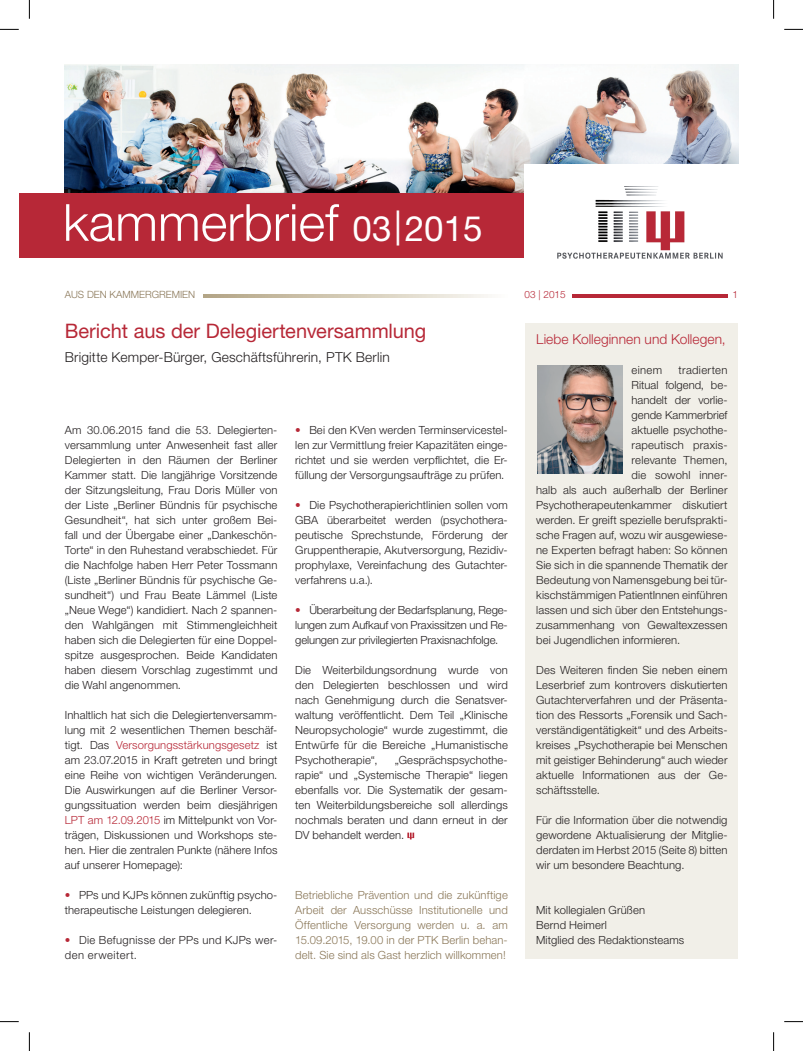
<style>
.page{position:relative;width:803px;height:1051px;background:#fff}
.page>*{position:absolute;margin:0;border:0;box-sizing:border-box;transform-origin:0 0}
.t1{font:300 51.25px "Helvetica Neue LT Std";color:#fff}
.t2{font:20px "Helvetica Neue LT Std";letter-spacing:-.005em;color:#b72837}
.t3{font:300 13.75px "Helvetica Neue LT Std";letter-spacing:.015em;color:#231f20}
.t4{font:300 13.75px "Helvetica Neue LT Std";letter-spacing:.005em;color:#b72837}
.t5{font:300 11.25px/15px "Helvetica Neue LT Std";letter-spacing:.01em;color:#231f20;text-align:justify}
.t6{font:300 11.25px/15px "Helvetica Neue LT Std";letter-spacing:.01em;color:#8a7758;text-align:justify}
.t7{font:300 11.25px/15px "Helvetica Neue LT Std";letter-spacing:.03em;color:#231f20}
.t8{font:300 10px "Helvetica Neue LT Std";color:#8a7758}
.t9{font:300 10px "Helvetica Neue LT Std";color:#b72837}
.s1{font-weight:400;font-size:35px}
.s2{color:#b72837}
</style>
<div class="page">
<hr style="left:572px;top:294px;width:155px;height:4px;background:#b72837">
<svg style="left:203px;top:294px;width:285px;height:4px"></svg>
<img style="left:65px;top:65px;width:673px;height:128px">
<div style="left:19px;top:193px;width:733px;height:65px;background:#b72837"></div>
<div style="left:524px;top:164px;width:260px;height:108px;background:#fff"></div>
<svg style="left:407px;top:833px;width:7px;height:6px"></svg>
<div style="left:525px;top:323px;width:213px;height:636px;background:#f1efe8"></div>
<img style="left:538px;top:365px;width:85px;height:108px">
<svg style="left:0;top:29px;width:19px;height:1px"></svg>
<svg style="left:784px;top:29px;width:19px;height:1px"></svg>
<svg style="left:0;top:1021px;width:19px;height:1px"></svg>
<svg style="left:784px;top:1021px;width:19px;height:1px"></svg>
<svg style="left:29px;top:0;width:1px;height:19px"></svg>
<svg style="left:29px;top:1032px;width:1px;height:19px"></svg>
<svg style="left:773px;top:0;width:1px;height:19px"></svg>
<svg style="left:773px;top:1032px;width:1px;height:19px"></svg>
<h1 class="t1" style="left:63px;top:191px;width:421px">kammerbrief <span class="s1">03 | 2015</span></h1>
<p class="t8" style="left:65px;top:288px;width:132px">AUS DEN KAMMERGREMIEN</p>
<p class="t9" style="left:524px;top:288px;width:43px">03 | 2015</p>
<p class="t9" style="left:732px;top:288px;width:7px">1</p>
<h2 class="t2" style="left:65px;top:319px;width:363px">Bericht aus der Delegiertenversammlung</h2>
<p class="t3" style="left:65px;top:348px;width:327px">Brigitte Kemper-Bürger, Geschäftsführerin, PTK Berlin</p>
<p class="t5" style="left:65px;top:423px;width:214px">Am 30.06.2015 fand die 53. Delegierten&shy;versammlung unter Anwesenheit fast aller Delegierten in den Räumen der Berliner Kammer statt. Die langjährige Vorsitzende der Sitzungsleitung, Frau Doris Müller von der Liste „Berliner Bündnis für psychische Gesundheit“, hat sich unter großem Bei&shy;fall und der Übergabe einer „Dankeschön-Torte“ in den Ruhestand verabschiedet. Für die Nachfolge haben Herr Peter Tossmann (Liste „Berliner Bündnis für psychische Ge&shy;sundheit“) und Frau Beate Lämmel (Liste „Neue Wege“) kandidiert. Nach 2 spannen&shy;den Wahlgängen mit Stimmengleichheit haben sich die Delegierten für eine Doppel&shy;spitze ausgesprochen. Beide Kandidaten haben diesem Vorschlag zugestimmt und die Wahl angenommen.</p>
<p class="t5" style="left:65px;top:708px;width:214px">Inhaltlich hat sich die Delegiertenversamm&shy;lung mit 2 wesentlichen Themen beschäf&shy;tigt. Das <span class="s2">Versorgungsstärkungsgesetz</span> ist am 23.07.2015 in Kraft getreten und bringt eine Reihe von wichtigen Veränderungen.<br>Die Auswirkungen auf die Berliner Versor&shy;gungssituation werden beim diesjährigen <span class="s2">LPT am 12.09.2015</span> im Mittelpunkt von Vor&shy;trägen, Diskussionen und Workshops ste&shy;hen. Hier die zentralen Punkte (nähere Infos auf unserer Homepage):</p>
<p class="t5" style="left:65px;top:888px;width:214px"><span class="s2">•</span> PPs und KJPs können zukünftig psycho&shy;therapeutische Leistungen delegieren.</p>
<p class="t7" style="left:65px;top:933px;width:214px"><span class="s2">•</span> Die Befugnisse der PPs und KJPs wer&shy;den erweitert.</p>
<p class="t5" style="left:295px;top:423px;width:214px"><span class="s2">•</span> Bei den KVen werden Terminservicestel&shy;len zur Vermittlung freier Kapazitäten einge&shy;richtet und sie werden verpflichtet, die Er&shy;füllung der Versorgungsaufträge zu prüfen.</p>
<p class="t5" style="left:295px;top:498px;width:214px"><span class="s2">•</span> Die Psychotherapierichtlinien sollen vom GBA überarbeitet werden (psychothera&shy;peutische Sprechstunde, Förderung der Gruppentherapie, Akutversorgung, Rezidiv&shy;prophylaxe, Vereinfachung des Gutachter&shy;verfahrens u.a.).</p>
<p class="t5" style="left:295px;top:603px;width:214px"><span class="s2">•</span> Überarbeitung der Bedarfsplanung, Rege&shy;lungen zum Aufkauf von Praxissitzen und Re&shy;gelungen zur privilegierten Praxisnachfolge.</p>
<p class="t5" style="left:295px;top:663px;width:214px">Die Weiterbildungsordnung wurde von den Delegierten beschlossen und wird nach Genehmigung durch die Senatsver&shy;waltung veröffentlicht. Dem Teil „Klinische Neuropsychologie“ wurde zugestimmt, die Entwürfe für die Bereiche „Humanistische Psychotherapie“,</p>
<p class="t5" style="left:295px;top:753px;width:214px;text-indent:100px">„Gesprächspsychothe&shy;rapie“ und „Systemische Therapie“ liegen ebenfalls vor. Die Systematik der gesam&shy;ten Weiterbildungsbereiche soll allerdings nochmals beraten und dann erneut in der DV behandelt werden.</p>
<p class="t6" style="left:295px;top:888px;width:214px">Betriebliche Prävention und die zukünftige Arbeit der Ausschüsse Institutionelle und Öffentliche Versorgung werden u. a. am 15.09.2015, 19.00 in der PTK Berlin behan&shy;delt. Sie sind als Gast herzlich willkommen!</p>
<p class="t4" style="left:536px;top:331px;width:191px">Liebe Kolleginnen und Kollegen,</p>
<p class="t5" style="left:632px;top:362px;width:32px">einem</p>
<p class="t7" style="left:679px;top:362px;width:50px">tradierten</p>
<p class="t5" style="left:632px;top:377px;width:97px">Ritual folgend, be-</p>
<p class="t5" style="left:632px;top:392px;width:97px">handelt der vorlie-</p>
<p class="t5" style="left:632px;top:407px;width:97px">gende Kammerbrief</p>
<p class="t5" style="left:632px;top:422px;width:97px">aktuelle psychothe-</p>
<p class="t5" style="left:632px;top:437px;width:97px">rapeutisch praxis-</p>
<p class="t5" style="left:632px;top:452px;width:97px">relevante Themen,</p>
<p class="t5" style="left:632px;top:467px;width:97px">die sowohl inner-</p>
<p class="t5" style="left:536px;top:482px;width:193px">halb als auch außerhalb der Berliner</p>
<p class="t5" style="left:536px;top:497px;width:193px">Psychotherapeutenkammer diskutiert</p>
<p class="t5" style="left:536px;top:512px;width:193px">werden. Er greift spezielle berufsprakti-</p>
<p class="t5" style="left:536px;top:527px;width:193px">sche Fragen auf, wozu wir ausgewiese-</p>
<p class="t5" style="left:536px;top:542px;width:193px">ne Experten befragt haben: So können</p>
<p class="t5" style="left:536px;top:557px;width:193px">Sie sich in die spannende Thematik der</p>
<p class="t5" style="left:536px;top:572px;width:193px">Bedeutung von Namensgebung bei tür-</p>
<p class="t5" style="left:536px;top:587px;width:193px">kischstämmigen PatientInnen einführen</p>
<p class="t5" style="left:536px;top:602px;width:193px">lassen und sich über den Entstehungs-</p>
<p class="t5" style="left:536px;top:617px;width:193px">zusammenhang von Gewaltexzessen</p>
<p class="t5" style="left:536px;top:632px;width:146px">bei Jugendlichen informieren.</p>
<p class="t5" style="left:536px;top:662px;width:193px">Des Weiteren finden Sie neben einem Leserbrief zum kontrovers diskutierten Gutachterverfahren und der Präsenta&shy;tion des Ressorts „Forensik und Sach&shy;verständigentätigkeit“ und des Arbeits&shy;kreises „Psychotherapie bei Menschen mit geistiger Behinderung“ auch wieder aktuelle Informationen aus der Ge&shy;schäftsstelle.</p>
<p class="t5" style="left:536px;top:812px;width:193px">Für die Information über die notwendig gewordene Aktualisierung der Mitglie&shy;derdaten im Herbst 2015 (Seite 8) bitten wir um besondere Beachtung.</p>
<p class="t5" style="left:536px;top:902px;width:150px;text-align:left">Mit kollegialen Grüßen<br>Bernd Heimerl<br>Mitglied des Redaktionsteams</p>
</div>
